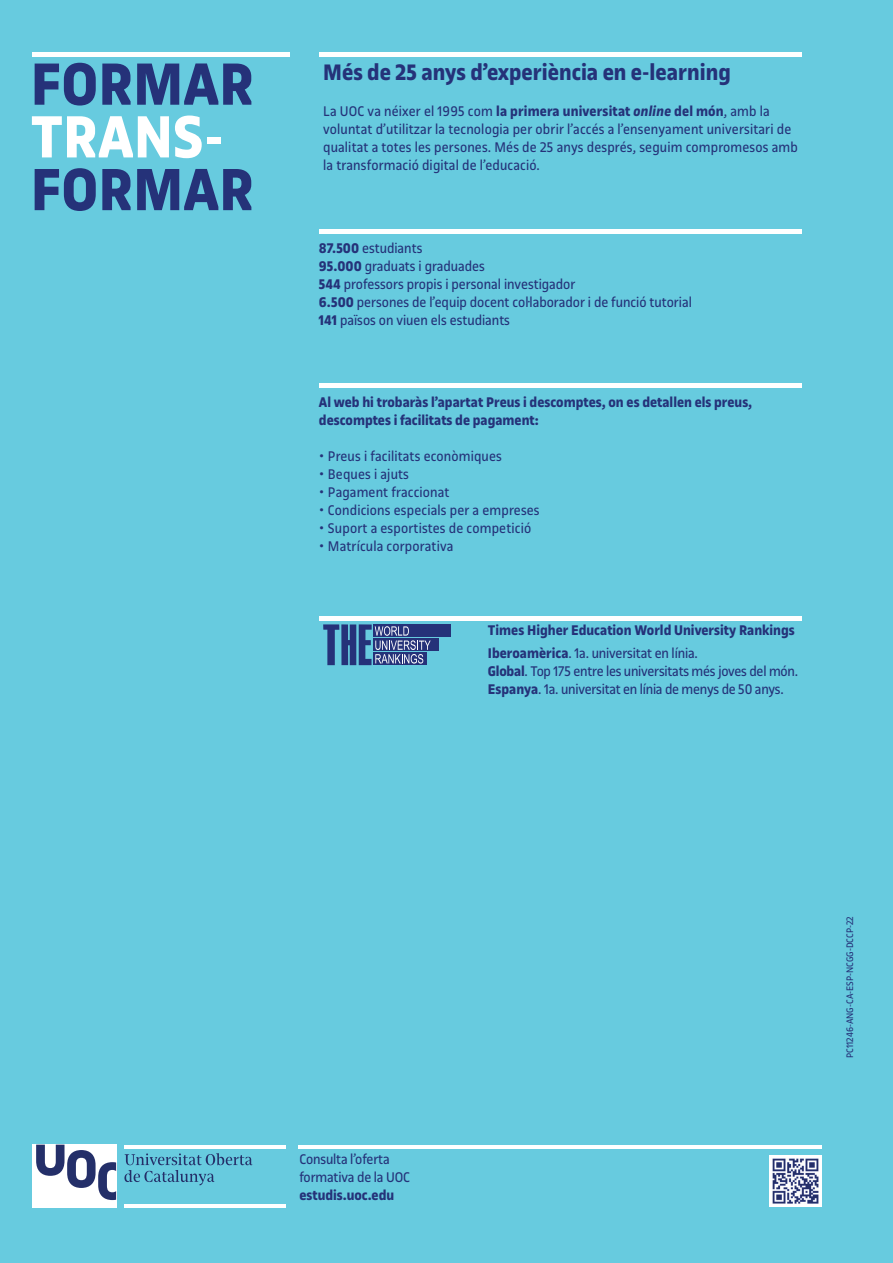
<style>
.page{position:relative;width:893px;height:1263px;background:#67cbdf}
.page>*{position:absolute;margin:0;border:0;box-sizing:border-box;transform-origin:0 0}
.t1{font:700 24px "UOC Sans";color:#253279}
.t2{font:15px/18px "UOC Sans";letter-spacing:.01em;color:#253279}
.t3{font:700 15px/22.5px "UOC Sans";color:#253279}
.t4{font:15px/18px "UOC Sans";letter-spacing:-.015em;color:#253279}
.t5{font:15px/18px "UOC Sans";letter-spacing:-.01em;color:#253279}
.t6{font:10.2px "UOC Sans";color:#253279}
.s1{font-weight:700}
.s2{font-weight:700;font-style:italic}
.s3{font-weight:400}
</style>
<div class="page">
<svg style="left:35px;top:63px;width:61px;height:43px"></svg>
<svg style="left:102px;top:64px;width:29px;height:41px"></svg>
<svg style="left:137px;top:63px;width:114px;height:42px"></svg>
<svg style="left:32px;top:116px;width:137px;height:41px"></svg>
<svg style="left:175px;top:116px;width:27px;height:42px"></svg>
<div style="left:207px;top:137px;width:14px;height:7px;background:#fff"></div>
<svg style="left:35px;top:168px;width:61px;height:43px"></svg>
<svg style="left:102px;top:169px;width:29px;height:41px"></svg>
<svg style="left:137px;top:169px;width:114px;height:41px"></svg>
<hr style="left:320px;top:616px;width:482px;height:4px;background:#fff">
<hr style="left:320px;top:52px;width:482px;height:4px;background:#fff">
<hr style="left:32px;top:52px;width:258px;height:4px;background:#fff">
<hr style="left:320px;top:230px;width:482px;height:4px;background:#fff">
<hr style="left:320px;top:383px;width:482px;height:4px;background:#fff">
<div style="left:374px;top:625px;width:77px;height:12px;background:#253279"></div>
<div style="left:374px;top:638px;width:65px;height:13px;background:#253279"></div>
<svg style="left:323px;top:624px;width:108px;height:41px"></svg>
<div style="left:32px;top:1144px;width:84px;height:64px;background:#fff"></div>
<svg style="left:36px;top:1144px;width:80px;height:56px"></svg>
<svg style="left:124px;top:1153px;width:128px;height:32px"></svg>
<svg style="left:124px;top:1145px;width:161px;height:3px"></svg>
<hr style="left:124px;top:1204px;width:161px;height:4px;background:#fff">
<hr style="left:299px;top:1145px;width:523px;height:3px;background:#fff">
<img style="left:770px;top:1155px;width:52px;height:52px">
<h1 class="t1" style="left:323px;top:59px;width:409px">Més de 25 anys d’experiència en e-learning</h1>
<p class="t2" style="left:323px;top:103px;width:476px">La UOC va néixer el 1995 com <span class="s1">la primera universitat</span> <span class="s2">online</span> <span class="s1">del món</span>, amb la voluntat d’utilitzar la tecnologia per obrir l’accés a l’ensenyament universitari de qualitat a totes les persones. Més de 25 anys després, seguim compromesos amb la transformació digital de l’educació.</p>
<p class="t2" style="left:319px;top:239px;width:374px"><span class="s1">87.500</span> estudiants<br><span class="s1">95.000</span> graduats i graduades<br><span class="s1">544</span> professors propis i personal investigador<br><span class="s1">6.500</span> persones de l’equip docent col·laborador i de funció tutorial <span class="s1">141</span> països on viuen els estudiants</p>
<p class="t3" style="left:319px;top:393px;width:435px;line-height:18px">Al web hi trobaràs l’apartat Preus i descomptes, on es detallen els preus, descomptes i facilitats de pagament:</p>
<p class="t2" style="left:319px;top:447px;width:185px">• Preus i facilitats econòmiques</p>
<p class="t2" style="left:319px;top:465px;width:92px">• Beques i ajuts</p>
<p class="t2" style="left:319px;top:483px;width:132px">• Pagament fraccionat</p>
<p class="t2" style="left:319px;top:501px;width:222px">• Condicions especials per a empreses</p>
<p class="t2" style="left:319px;top:519px;width:214px">• Suport a esportistes de competició</p>
<p class="t2" style="left:319px;top:537px;width:136px">• Matrícula corporativa</p>
<p class="t3" style="left:488px;top:619px;width:308px">Times Higher Education World University Rankings<br>Iberoamèrica<span class="s3">. 1a. universitat en línia.</span></p>
<p class="t4" style="left:488px;top:662px;width:312px"><span class="s1">Global</span>. Top 175 entre les universitats més joves del món.<br><span class="s1">Espanya</span>. 1a. universitat en línia de menys de 50 anys.</p>
<p class="t5" style="left:299px;top:1150px;width:112px">Consulta l’oferta formativa de la UOC</p>
<p class="t3" style="left:299px;top:1184px;width:96px">estudis.uoc.edu</p>
<p class="t6" style="left:844px;top:1058px;width:143px;rotate:-90deg">PC11246-ANG-CA-ESP-NCGG-DCCP-22</p>
</div>
